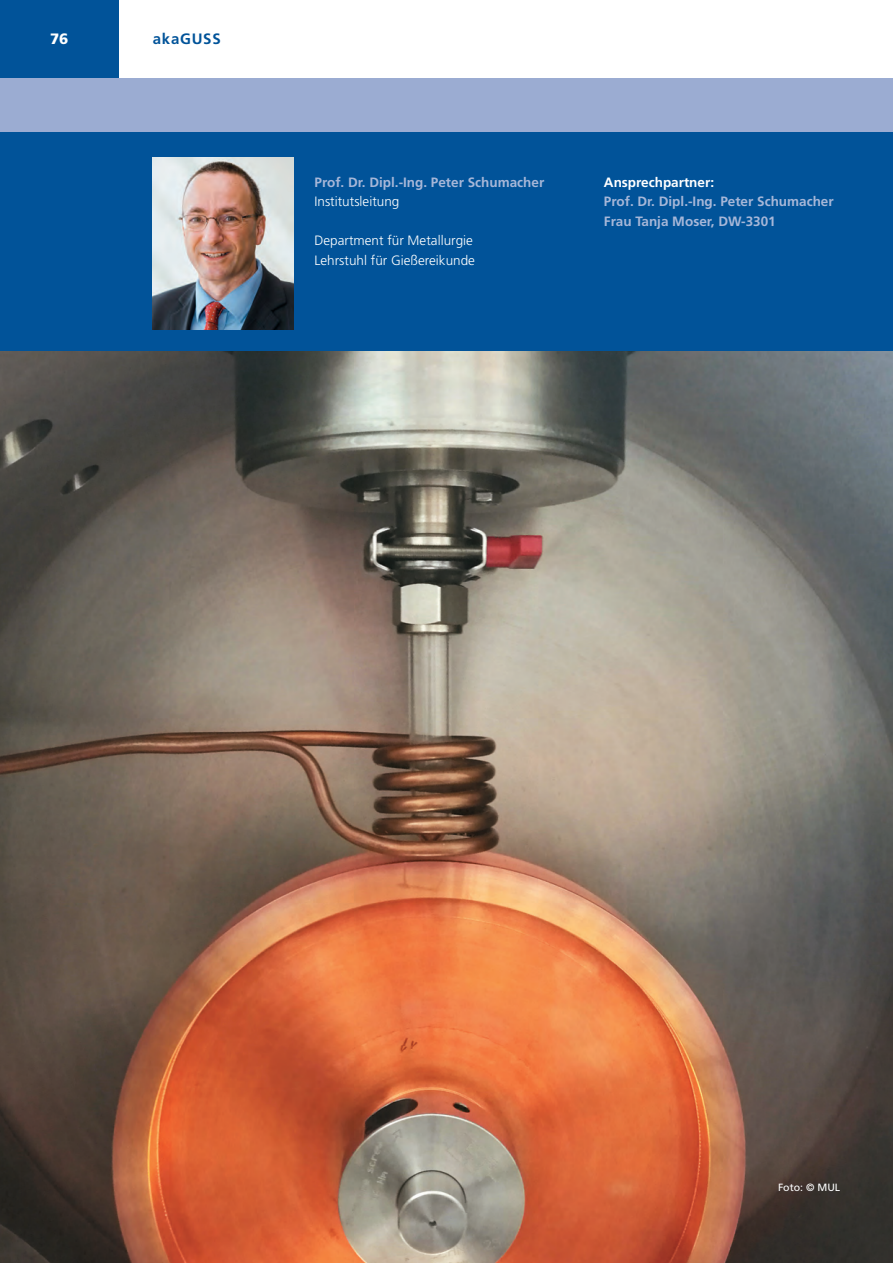
<style>
.page{position:relative;width:893px;height:1263px;background:#fff}
.page>*{position:absolute;margin:0;border:0;box-sizing:border-box;transform-origin:0 0}
.t1{font:700 15px "Frutiger LT Std";letter-spacing:.05em;color:#015399}
.t2{font:900 15px "Frutiger LT Std";color:#fff}
.t3{font:700 13.5px/19.5px "Frutiger LT Std";color:#a7b7d8}
.t4{font:300 13.5px/19.5px "Frutiger LT Std";color:#fff}
.t5{font:700 13.5px "Frutiger LT Std";color:#fff}
.t6{font:10.5px "Frutiger LT Std";color:#fff}
</style>
<div class="page">
<div style="left:0;top:132px;width:892px;height:219px;background:#015399"></div>
<div style="left:0;top:0;width:119px;height:78px;background:#015399"></div>
<div style="left:0;top:78px;width:892px;height:54px;background:#9bacd2"></div>
<img style="left:0;top:351px;width:892px;height:911px">
<img style="left:153px;top:157px;width:140px;height:172px">
<p class="t2" style="left:50px;top:29px;width:20px">76</p>
<p class="t1" style="left:153px;top:30px;width:69px">akaGUSS</p>
<p class="t3" style="left:314px;top:172px;width:231px">Prof. Dr. Dipl.-Ing. Peter Schumacher</p>
<p class="t4" style="left:314px;top:192px;width:86px">Institutsleitung</p>
<p class="t4" style="left:314px;top:231px;width:162px">Department für Metallurgie<br>Lehrstuhl für Gießereikunde</p>
<p class="t5" style="left:603px;top:174px;width:112px">Ansprechpartner:</p>
<p class="t3" style="left:603px;top:192px;width:231px">Prof. Dr. Dipl.-Ing. Peter Schumacher<br>Frau Tanja Moser, DW-3301</p>
<p class="t6" style="left:777px;top:1180px;width:64px">Foto: © MUL</p>
</div>
